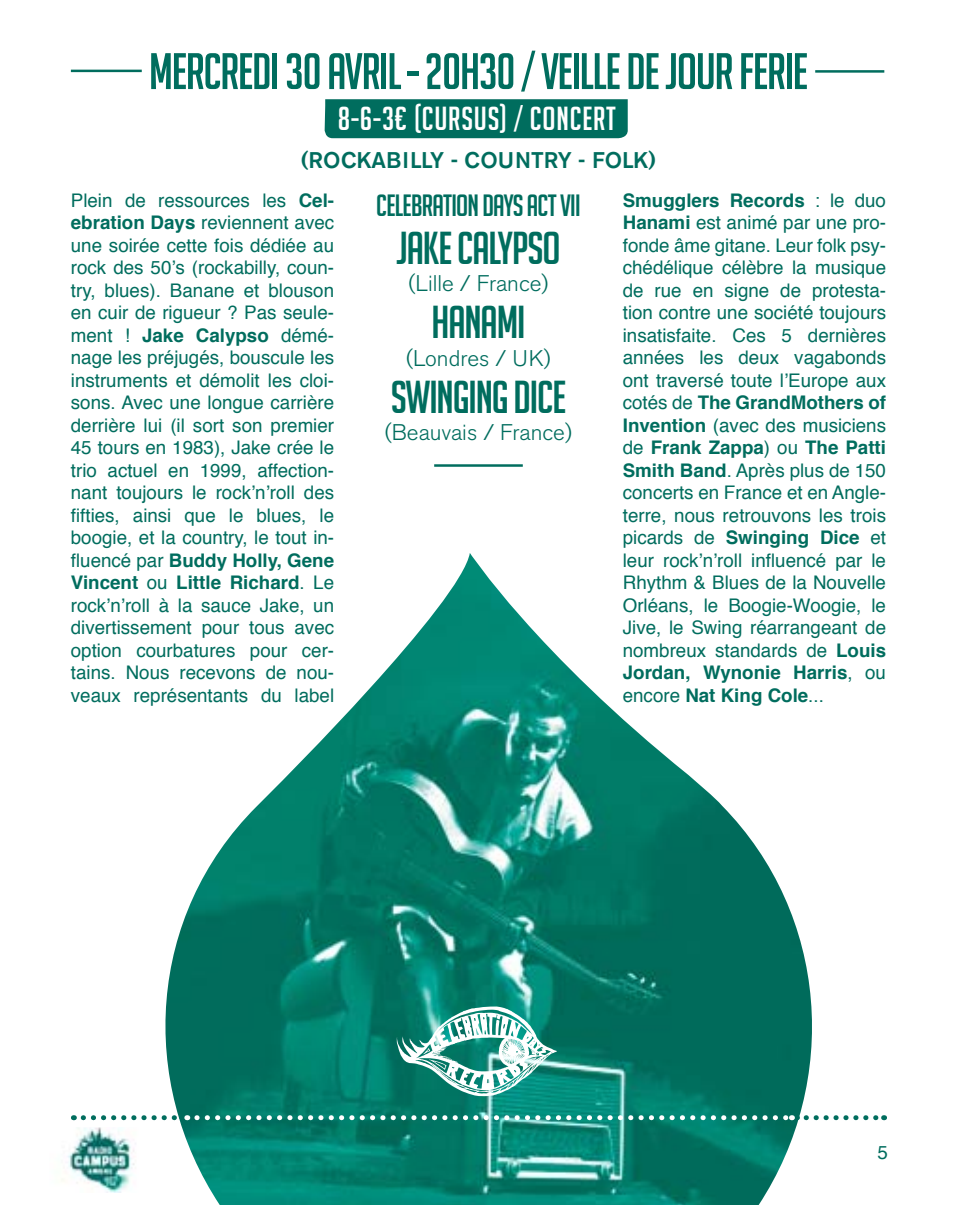
<style>
.page{position:relative;width:957px;height:1205px;background:#fff}
.page>*{position:absolute;margin:0;border:0;box-sizing:border-box;transform-origin:0 0}
.t1{font:50px "Big Noodle Titling";letter-spacing:-.025em;color:#006d5e}
.t2{font:45px "Big Noodle Titling";letter-spacing:-.025em;color:#006d5e}
.t3{font:32.5px "Big Noodle Titling";letter-spacing:.025em;color:#fff}
.t4{font:30px "Big Noodle Titling";letter-spacing:-.025em;color:#006d5e}
.t5{font:300 22.5px "Akzidenz Grotesk BE";color:#006d5e}
.t6{font:500 22.5px "Akzidenz Grotesk BE";color:#006d5e}
.t7{font:18.75px/22.5px "Helvetica";color:#006d5e;text-align:justify}
.s1{font-weight:700}
</style>
<div class="page">
<svg style="left:843px;top:1115px;width:41px;height:5px"></svg>
<div style="left:325px;top:99px;width:303px;height:39px;background:#006d5e"></div>
<hr style="left:815px;top:70px;width:69px;height:3px;background:#006d5e">
<hr style="left:71px;top:70px;width:71px;height:2px;background:#006d5e">
<hr style="left:434px;top:464px;width:89px;height:3px;background:#006d5e">
<img style="left:143px;top:553px;width:696px;height:652px">
<svg style="left:83px;top:1115px;width:105px;height:5px"></svg>
<svg style="left:197px;top:1115px;width:600px;height:5px"></svg>
<img style="left:62px;top:1127px;width:95px;height:65px">
<svg style="left:396px;top:1006px;width:161px;height:90px"></svg>
<h1 class="t1" style="left:149px;top:44px;width:660px">MERCREDI 30 AVRIL - 20H30 / VEILLE DE JOUR FERIE</h1>
<h3 class="t3" style="left:338px;top:101px;width:279px">8-6-3€ (CURSUS) / CONCERT</h3>
<p class="t6" style="left:301px;top:147px;width:357px">(ROCKABILLY - COUNTRY - FOLK)</p>
<p class="t7" style="left:71px;top:189px;width:265px">Plein de ressources les <span class="s1">Cel&shy;ebration Days</span> reviennent avec une soirée cette fois dédiée au rock des 50’s (rockabilly, coun&shy;try, blues). Banane et blouson en cuir de rigueur ? Pas seule&shy;ment ! <span class="s1">Jake Calypso</span> démé&shy;nage les préjugés, bouscule les instruments et démolit les cloi&shy;sons. Avec une longue carrière derrière lui (il sort son premier 45 tours en 1983), Jake crée le trio actuel en 1999, affection&shy;nant toujours le rock’n’roll des fifties, ainsi que le blues, le boogie, et la country, le tout in&shy;fluencé par <span class="s1">Buddy Holly, Gene Vincent</span> ou <span class="s1">Little Richard</span>. Le rock’n’roll à la sauce Jake, un divertissement pour tous avec option courbatures pour cer&shy;tains. Nous recevons de nou&shy;veaux représentants du label</p>
<p class="t7" style="left:623px;top:189px;width:265px"><span class="s1">Smugglers Records</span> : le duo <span class="s1">Hanami</span> est animé par une pro&shy;fonde âme gitane. Leur folk psy&shy;chédélique célèbre la musique de rue en signe de protesta&shy;tion contre une société toujours insatisfaite. Ces 5 dernières années les deux vagabonds ont traversé toute l’Europe aux cotés de <span class="s1">The GrandMothers of Invention</span> (avec des musiciens de <span class="s1">Frank Zappa</span>) ou <span class="s1">The Patti Smith Band</span>. Après plus de 150 concerts en France et en Angle&shy;terre, nous retrouvons les trois picards de <span class="s1">Swinging Dice</span> et leur rock’n’roll influencé par le Rhythm &amp; Blues de la Nouvelle Orléans, le Boogie-Woogie, le Jive, le Swing réarrangeant de nombreux standards de <span class="s1">Louis Jordan, Wynonie Harris</span>, ou encore <span class="s1">Nat King Cole</span>...</p>
<h3 class="t4" style="left:376px;top:190px;width:206px">CELEBRATION DAYS ACT VII</h3>
<h2 class="t2" style="left:396px;top:224px;width:166px">JAKE CALYPSO</h2>
<p class="t5" style="left:408px;top:271px;width:142px">(Lille / France)</p>
<h2 class="t2" style="left:431px;top:298px;width:96px">HANAMI</h2>
<p class="t5" style="left:406px;top:345px;width:146px">(Londres / UK)</p>
<h2 class="t2" style="left:391px;top:373px;width:177px">SWINGING DICE</h2>
<p class="t5" style="left:385px;top:420px;width:189px">(Beauvais / France)</p>
<p class="t7" style="left:877px;top:1141px;width:12px">5</p>
</div>
